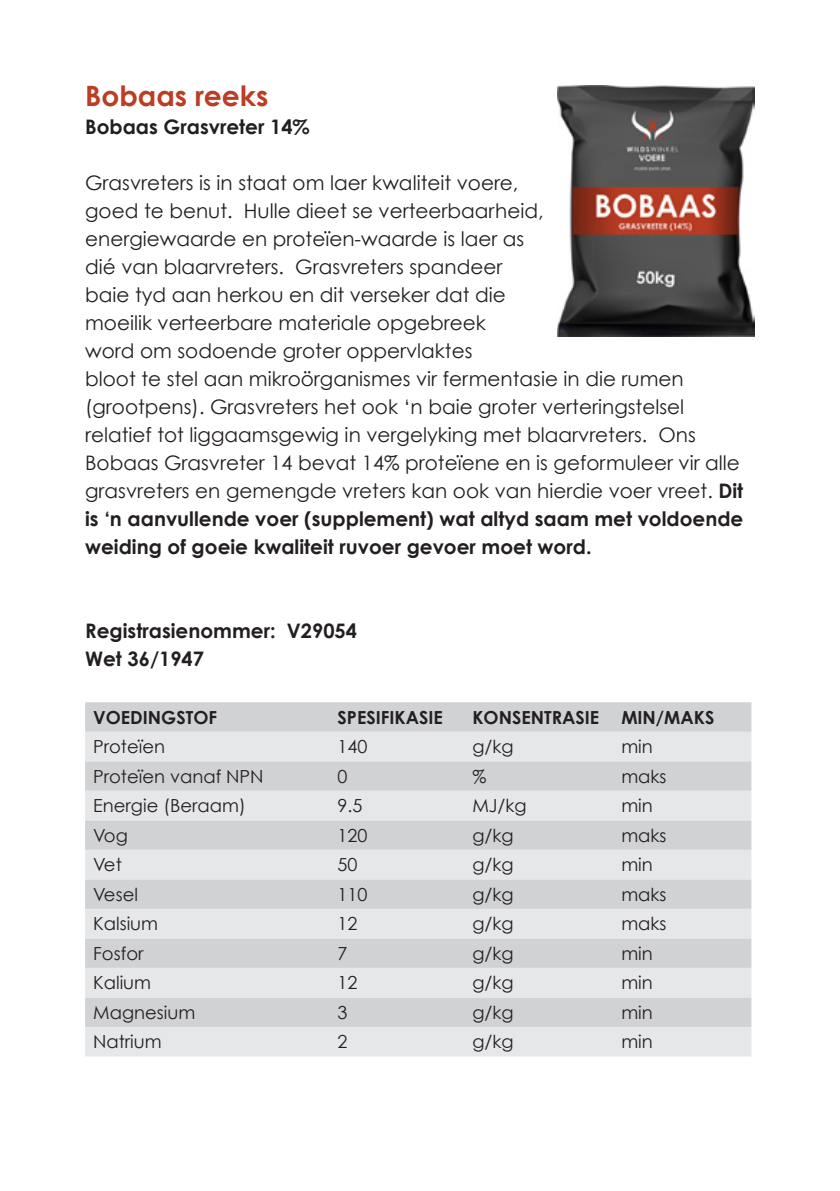
<style>
.page{position:relative;width:840px;height:1191px;background:#fff}
.page>*{position:absolute;margin:0;border:0;box-sizing:border-box;transform-origin:0 0}
.t1{font:700 28px "Century Gothic";color:#bb3d24}
.t2{font:20px/28px "Century Gothic";color:#231f20}
.t3{font:700 20px "Century Gothic";color:#231f20}
.t4{font:18px "Century Gothic";color:#231f20}
.t5{font:700 18px "Century Gothic";color:#231f20}
.s1{font-weight:700}
</style>
<div class="page">
<div style="left:85px;top:702px;width:666px;height:30px;background:#d1d2d4"></div>
<svg style="left:85px;top:732px;width:666px;height:324px;background:#dcdddf"></svg>
<img style="left:557px;top:85px;width:197px;height:252px">
<p class="t1" style="left:85px;top:78px;width:185px">Bobaas reeks</p>
<p class="t3" style="left:85px;top:114px;width:226px">Bobaas Grasvreter 14%</p>
<p class="t2" style="left:85px;top:169px;width:659px">Grasvreters is in staat om laer kwaliteit voere,<br>goed te benut. Hulle dieet se verteerbaarheid,<br>energiewaarde en proteïen-waarde is laer as<br>dié van blaarvreters. Grasvreters spandeer<br>baie tyd aan herkou en dit verseker dat die<br>moeilik verteerbare materiale opgebreek<br>word om sodoende groter oppervlaktes<br>bloot te stel aan mikroörganismes vir fermentasie in die rumen (grootpens). Grasvreters het ook ‘n baie groter verteringstelsel relatief tot liggaamsgewig in vergelyking met blaarvreters. Ons Bobaas Grasvreter 14 bevat 14% proteïene en is geformuleer vir alle grasvreters en gemengde vreters kan ook van hierdie voer vreet. <span class="s1">Dit is ‘n aanvullende voer (supplement) wat altyd saam met voldoende weiding of goeie kwaliteit ruvoer gevoer moet word.</span></p>
<p class="t3" style="left:85px;top:618px;width:273px">Registrasienommer: V29054</p>
<p class="t3" style="left:85px;top:646px;width:120px">Wet 36/1947</p>
<p class="t5" style="left:93px;top:706px;width:125px">VOEDINGSTOF</p>
<p class="t5" style="left:337px;top:706px;width:107px">SPESIFIKASIE</p>
<p class="t5" style="left:472px;top:706px;width:128px">KONSENTRASIE</p>
<p class="t5" style="left:621px;top:706px;width:94px">MIN/MAKS</p>
<p class="t4" style="left:93px;top:736px;width:73px">Proteïen</p>
<p class="t4" style="left:337px;top:736px;width:31px">140</p>
<p class="t4" style="left:472px;top:736px;width:43px">g/kg</p>
<p class="t4" style="left:621px;top:736px;width:33px">min</p>
<p class="t4" style="left:93px;top:765px;width:172px">Proteïen vanaf NPN</p>
<p class="t4" style="left:337px;top:765px;width:11px">0</p>
<p class="t4" style="left:472px;top:765px;width:15px">%</p>
<p class="t4" style="left:621px;top:765px;width:47px">maks</p>
<p class="t4" style="left:93px;top:795px;width:154px">Energie (Beraam)</p>
<p class="t4" style="left:337px;top:795px;width:26px">9.5</p>
<p class="t4" style="left:472px;top:795px;width:56px">MJ/kg</p>
<p class="t4" style="left:621px;top:795px;width:33px">min</p>
<p class="t4" style="left:93px;top:824px;width:36px">Vog</p>
<p class="t4" style="left:337px;top:824px;width:31px">120</p>
<p class="t4" style="left:472px;top:824px;width:43px">g/kg</p>
<p class="t4" style="left:621px;top:824px;width:47px">maks</p>
<p class="t4" style="left:93px;top:854px;width:30px">Vet</p>
<p class="t4" style="left:337px;top:854px;width:21px">50</p>
<p class="t4" style="left:472px;top:854px;width:43px">g/kg</p>
<p class="t4" style="left:621px;top:854px;width:33px">min</p>
<p class="t4" style="left:93px;top:883px;width:46px">Vesel</p>
<p class="t4" style="left:337px;top:883px;width:31px">110</p>
<p class="t4" style="left:472px;top:883px;width:43px">g/kg</p>
<p class="t4" style="left:621px;top:883px;width:47px">maks</p>
<p class="t4" style="left:93px;top:913px;width:66px">Kalsium</p>
<p class="t4" style="left:337px;top:913px;width:21px">12</p>
<p class="t4" style="left:472px;top:913px;width:43px">g/kg</p>
<p class="t4" style="left:621px;top:913px;width:47px">maks</p>
<p class="t4" style="left:93px;top:942px;width:52px">Fosfor</p>
<p class="t4" style="left:337px;top:942px;width:11px">7</p>
<p class="t4" style="left:472px;top:942px;width:43px">g/kg</p>
<p class="t4" style="left:621px;top:942px;width:33px">min</p>
<p class="t4" style="left:93px;top:972px;width:59px">Kalium</p>
<p class="t4" style="left:337px;top:972px;width:21px">12</p>
<p class="t4" style="left:472px;top:972px;width:43px">g/kg</p>
<p class="t4" style="left:621px;top:972px;width:33px">min</p>
<p class="t4" style="left:93px;top:1001px;width:104px">Magnesium</p>
<p class="t4" style="left:337px;top:1001px;width:11px">3</p>
<p class="t4" style="left:472px;top:1001px;width:43px">g/kg</p>
<p class="t4" style="left:621px;top:1001px;width:33px">min</p>
<p class="t4" style="left:93px;top:1031px;width:70px">Natrium</p>
<p class="t4" style="left:337px;top:1031px;width:11px">2</p>
<p class="t4" style="left:472px;top:1031px;width:43px">g/kg</p>
<p class="t4" style="left:621px;top:1031px;width:33px">min</p>
</div>
